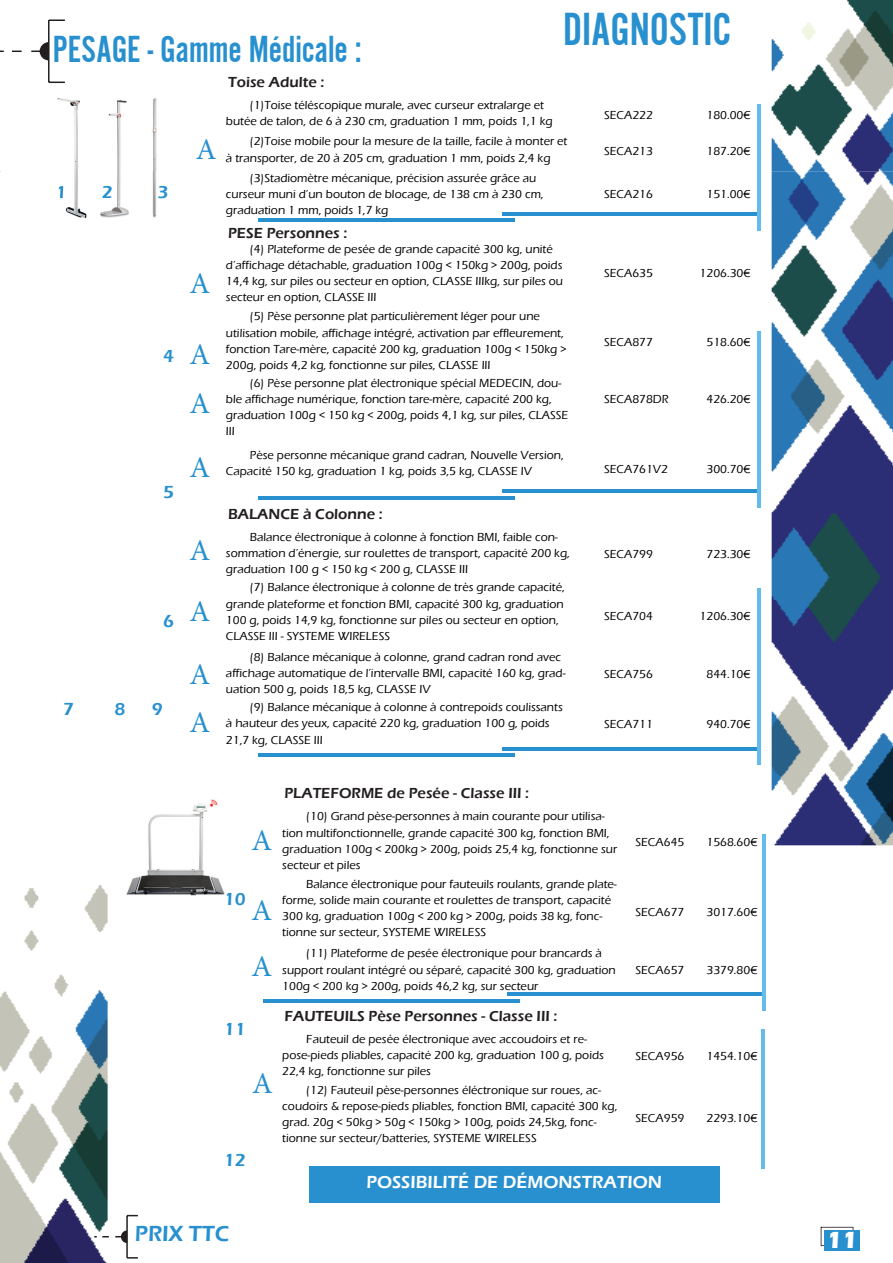
<style>
.page{position:relative;width:893px;height:1263px;background:#fff}
.page>*{position:absolute;margin:0;border:0;box-sizing:border-box;transform-origin:0 0}
.t1{font:48px "Alternate Got No 2 D";color:#2890cf}
.t2{font:39px "Alternate Got No 2 D";color:#2890cf}
.t3{font:30px/48.9px "Minion Pro";color:#2890cf}
.t4{font:700 24px "Eras ITC";color:#fff}
.t5{font:600 22.5px "Eras ITC";color:#2890cf}
.t6{font:600 18px "Eras ITC";color:#fff}
.t7{font:600 18px "Eras ITC";color:#2890cf}
.t8{font:600 15px "Eras ITC";color:#231f20}
.t9{font:500 12px/16.2px "Eras ITC";color:#000}
</style>
<div class="page">
<img style="left:0;top:0;width:893px;height:1263px">
<hr style="left:126px;top:1215px;width:2px;height:43px;background:#231f20">
<svg style="left:94px;top:1236px;width:15px;height:1px"></svg>
<svg style="left:115px;top:1230px;width:12px;height:13px"></svg>
<svg style="left:50px;top:20px;width:15px;height:1px"></svg>
<svg style="left:49px;top:82px;width:16px;height:1px"></svg>
<hr style="left:48px;top:20px;width:2px;height:62px;background:#231f20">
<svg style="left:31px;top:42px;width:17px;height:18px"></svg>
<hr style="left:502px;top:212px;width:257px;height:4px;background:#2890cf">
<hr style="left:757px;top:104px;width:4px;height:126px;background:#63bcea">
<hr style="left:258px;top:219px;width:257px;height:3px;background:#2890cf">
<hr style="left:502px;top:489px;width:257px;height:4px;background:#2890cf">
<hr style="left:757px;top:331px;width:4px;height:176px;background:#63bcea">
<hr style="left:258px;top:496px;width:257px;height:3px;background:#2890cf">
<hr style="left:502px;top:747px;width:257px;height:3px;background:#2890cf">
<hr style="left:757px;top:589px;width:4px;height:176px;background:#63bcea">
<hr style="left:258px;top:754px;width:257px;height:3px;background:#2890cf">
<hr style="left:507px;top:993px;width:257px;height:3px;background:#2890cf">
<hr style="left:762px;top:834px;width:3px;height:176px;background:#63bcea">
<hr style="left:263px;top:999px;width:256px;height:3px;background:#2890cf">
<hr style="left:761px;top:1029px;width:3px;height:139px;background:#63bcea">
<div style="left:309px;top:1166px;width:411px;height:36px;background:#2890cf"></div>
<img style="left:56px;top:97px;width:37px;height:75px">
<img style="left:56px;top:172px;width:37px;height:46px">
<svg style="left:59px;top:186px;width:4px;height:12px"></svg>
<img style="left:93px;top:97px;width:39px;height:121px">
<img style="left:132px;top:97px;width:45px;height:121px">
<img style="left:115px;top:788px;width:122px;height:122px">
<svg style="left:821px;top:1227px;width:32px;height:19px"></svg>
<div style="left:824px;top:1230px;width:36px;height:21px;background:#2890cf"></div>
<h2 class="t2" style="left:53px;top:29px;width:310px">PESAGE - Gamme Médicale :</h2>
<p class="t8" style="left:228px;top:74px;width:98px">Toise Adulte :</p>
<p class="t9" style="left:226px;top:97px;width:328px;text-indent:24px">(1)Toise téléscopique murale, avec curseur extralarge et butée de talon, de 6 à 230 cm, graduation 1 mm, poids 1,1 kg</p>
<h1 class="t1" style="left:563px;top:3px;width:170px">DIAGNOSTIC</h1>
<p class="t9" style="left:604px;top:107px;width:50px">SECA222</p>
<p class="t9" style="left:706px;top:107px;width:46px">180.00€</p>
<h3 class="t3" style="left:196px;top:125px;width:22px">A</h3>
<p class="t9" style="left:226px;top:134px;width:343px;text-indent:24px">(2)Toise mobile pour la mesure de la taille, facile à monter et à transporter, de 20 à 205 cm, graduation 1 mm, poids 2,4 kg</p>
<p class="t9" style="left:604px;top:143px;width:50px">SECA213</p>
<h3 class="t7" style="left:102px;top:182px;width:12px">2</h3>
<h3 class="t7" style="left:157px;top:182px;width:12px">3</h3>
<h3 class="t7" style="left:103px;top:182px;width:12px">1</h3>
<p class="t9" style="left:226px;top:170px;width:319px;text-indent:24px">(3)Stadiomètre mécanique, précision assurée grâce au curseur muni d’un bouton de blocage, de 138 cm à 230 cm, graduation 1 mm, poids 1,7 kg</p>
<p class="t9" style="left:604px;top:187px;width:50px">SECA216</p>
<p class="t8" style="left:228px;top:225px;width:121px">PESE Personnes :</p>
<h3 class="t3" style="left:189px;top:259px;width:22px">A</h3>
<p class="t9" style="left:226px;top:241px;width:339px;text-indent:24px">(4) Plateforme de pesée de grande capacité 300 kg, unité d’affichage détachable, graduation 100g &lt; 150kg &gt; 200g, poids 14,4 kg, sur piles ou secteur en option, CLASSE IIIkg, sur piles ou secteur en option, CLASSE III</p>
<p class="t9" style="left:604px;top:265px;width:50px">SECA635</p>
<h3 class="t7" style="left:163px;top:345px;width:12px">4</h3>
<h3 class="t3" style="left:189px;top:330px;width:22px">A<br>A</h3>
<p class="t9" style="left:226px;top:308px;width:342px;text-indent:24px">(5) Pèse personne plat particulièrement léger pour une utilisation mobile, affichage intégré, activation par effleurement, fonction Tare-mère, capacité 200 kg, graduation 100g &lt; 150kg &gt; 200g, poids 4,2 kg, fonctionne sur piles, CLASSE III</p>
<p class="t9" style="left:226px;top:375px;width:344px;text-indent:24px">(6) Pèse personne plat électronique spécial MEDECIN, dou&shy;ble affichage numérique, fonction tare-mère, capacité 200 kg, graduation 100g &lt; 150 kg &lt; 200g, poids 4,1 kg, sur piles, CLASSE III</p>
<p class="t9" style="left:604px;top:334px;width:50px">SECA877</p>
<p class="t9" style="left:604px;top:391px;width:66px">SECA878DR</p>
<h3 class="t3" style="left:189px;top:443px;width:22px">A</h3>
<p class="t9" style="left:226px;top:447px;width:339px;text-indent:24px">Pèse personne mécanique grand cadran, Nouvelle Version,<br>Capacité 150 kg, graduation 1 kg, poids 3,5 kg, CLASSE IV</p>
<p class="t9" style="left:604px;top:461px;width:65px">SECA761V2</p>
<h3 class="t7" style="left:163px;top:482px;width:12px">5</h3>
<p class="t8" style="left:228px;top:505px;width:156px">BALANCE à Colonne :</p>
<h3 class="t7" style="left:163px;top:611px;width:12px">6</h3>
<h3 class="t3" style="left:189px;top:520px;width:22px;line-height:60.4px">A<br>A</h3>
<p class="t9" style="left:226px;top:529px;width:346px;text-indent:24px">Balance électronique à colonne à fonction BMI, faible con&shy;sommation d’énergie, sur roulettes de transport, capacité 200 kg, graduation 100 g &lt; 150 kg &lt; 200 g, CLASSE III</p>
<p class="t9" style="left:226px;top:579px;width:340px;text-indent:24px">(7) Balance électronique à colonne de très grande capacité, grande plateforme et fonction BMI, capacité 300 kg, graduation 100 g, poids 14,9 kg, fonctionne sur piles ou secteur en option, CLASSE III - SYSTEME WIRELESS</p>
<p class="t9" style="left:604px;top:546px;width:50px">SECA799</p>
<p class="t9" style="left:604px;top:608px;width:50px">SECA704</p>
<h3 class="t7" style="left:63px;top:699px;width:12px">7</h3>
<h3 class="t7" style="left:114px;top:699px;width:12px">8</h3>
<h3 class="t7" style="left:152px;top:699px;width:12px">9</h3>
<h3 class="t3" style="left:189px;top:651px;width:22px;line-height:47.8px">A<br>A</h3>
<p class="t9" style="left:226px;top:649px;width:341px;text-indent:24px">(8) Balance mécanique à colonne, grand cadran rond avec affichage automatique de l’intervalle BMI, capacité 160 kg, grad&shy;uation 500 g, poids 18,5 kg, CLASSE IV</p>
<p class="t9" style="left:226px;top:699px;width:338px;text-indent:24px">(9) Balance mécanique à colonne à contrepoids coulissants à hauteur des yeux, capacité 220 kg, graduation 100 g, poids<br>21,7 kg, CLASSE III</p>
<p class="t9" style="left:604px;top:666px;width:50px">SECA756</p>
<p class="t9" style="left:604px;top:716px;width:50px">SECA711</p>
<h3 class="t3" style="left:251px;top:816px;width:22px">A</h3>
<h3 class="t7" style="left:224px;top:889px;width:23px">10</h3>
<h3 class="t3" style="left:251px;top:882px;width:22px;line-height:56.1px">A<br>A</h3>
<h3 class="t7" style="left:224px;top:1019px;width:23px">11</h3>
<h3 class="t3" style="left:252px;top:1059px;width:22px">A</h3>
<h3 class="t7" style="left:224px;top:1150px;width:23px">12</h3>
<p class="t8" style="left:284px;top:785px;width:246px">PLATEFORME de Pesée - Classe III :</p>
<p class="t9" style="left:282px;top:808px;width:336px;text-indent:24px">(10) Grand pèse-personnes à main courante pour utilisa&shy;tion multifonctionnelle, grande capacité 300 kg, fonction BMI, graduation 100g &lt; 200kg &gt; 200g, poids 25,4 kg, fonctionne sur secteur et piles</p>
<p class="t9" style="left:282px;top:876px;width:336px;text-indent:24px">Balance électronique pour fauteuils roulants, grande plate&shy;forme, solide main courante et roulettes de transport, capacité 300 kg, graduation 100g &lt; 200 kg &gt; 200g, poids 38 kg, fonc&shy;tionne sur secteur, SYSTEME WIRELESS</p>
<p class="t9" style="left:282px;top:945px;width:335px;text-indent:24px">(11) Plateforme de pesée électronique pour brancards à support roulant intégré ou séparé, capacité 300 kg, graduation<br>100g &lt; 200 kg &gt; 200g, poids 46,2 kg, sur secteur</p>
<p class="t8" style="left:284px;top:1007px;width:274px">FAUTEUILS Pèse Personnes - Classe III :</p>
<p class="t9" style="left:282px;top:1031px;width:323px;text-indent:24px">Fauteuil de pesée électronique avec accoudoirs et re&shy;pose-pieds pliables, capacité 200 kg, graduation 100 g, poids<br>22,4 kg, fonctionne sur piles</p>
<p class="t9" style="left:282px;top:1082px;width:337px;text-indent:24px">(12) Fauteuil pèse-personnes éléctronique sur roues, ac&shy;coudoirs &amp; repose-pieds pliables, fonction BMI, capacité 300 kg, grad. 20g &lt; 50kg &gt; 50g &lt; 150kg &gt; 100g, poids 24,5kg, fonc&shy;tionne sur secteur/batteries, SYSTEME WIRELESS</p>
<p class="t9" style="left:635px;top:834px;width:50px">SECA645</p>
<p class="t9" style="left:635px;top:904px;width:50px">SECA677</p>
<p class="t9" style="left:635px;top:962px;width:50px">SECA657</p>
<p class="t9" style="left:635px;top:1048px;width:50px">SECA956</p>
<p class="t9" style="left:635px;top:1110px;width:50px">SECA959</p>
<h3 class="t6" style="left:366px;top:1172px;width:297px">POSSIBILITÉ DE DÉMONSTRATION</h3>
<h3 class="t5" style="left:135px;top:1221px;width:96px">PRIX TTC</h3>
<p class="t9" style="left:706px;top:143px;width:46px">187.20€</p>
<p class="t9" style="left:706px;top:187px;width:46px">151.00€</p>
<p class="t9" style="left:700px;top:265px;width:52px">1206.30€</p>
<p class="t9" style="left:706px;top:334px;width:46px">518.60€</p>
<p class="t9" style="left:706px;top:391px;width:46px">426.20€</p>
<p class="t9" style="left:706px;top:461px;width:46px">300.70€</p>
<p class="t9" style="left:706px;top:546px;width:46px">723.30€</p>
<p class="t9" style="left:700px;top:608px;width:52px">1206.30€</p>
<p class="t9" style="left:706px;top:666px;width:46px">844.10€</p>
<p class="t9" style="left:706px;top:716px;width:46px">940.70€</p>
<p class="t9" style="left:706px;top:834px;width:52px">1568.60€</p>
<p class="t9" style="left:706px;top:904px;width:52px">3017.60€</p>
<p class="t9" style="left:706px;top:962px;width:52px">3379.80€</p>
<p class="t9" style="left:706px;top:1048px;width:52px">1454.10€</p>
<p class="t9" style="left:706px;top:1110px;width:52px">2293.10€</p>
<h3 class="t4" style="left:826px;top:1226px;width:33px">11</h3>
</div>
